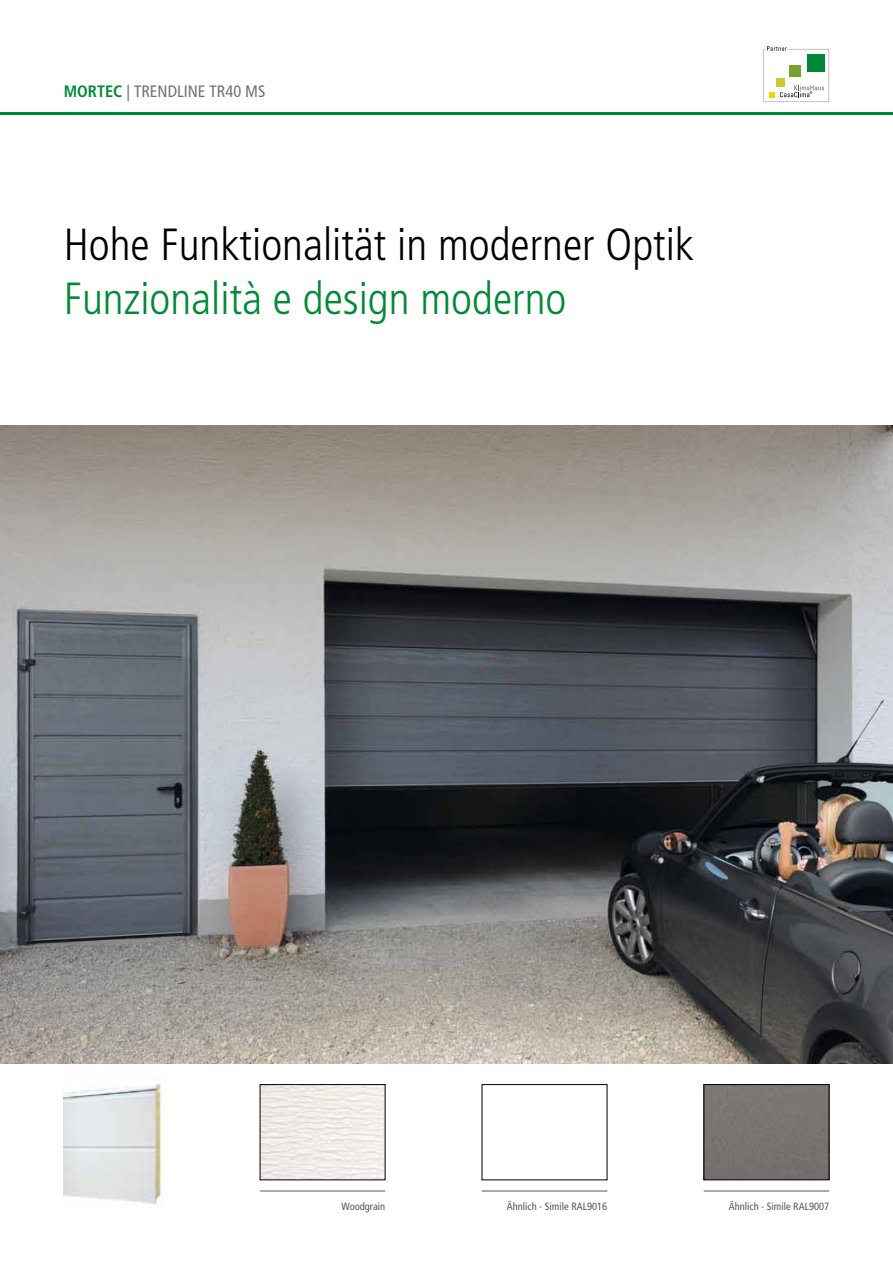
<style>
.page{position:relative;width:893px;height:1263px;background:#fff}
.page>*{position:absolute;margin:0;border:0;box-sizing:border-box;transform-origin:0 0}
.t1{font:300 condensed 45px "Frutiger";color:#000}
.t2{font:300 condensed 45px "Frutiger";color:#008a36}
.t3{font:condensed 16.5px "Frutiger";color:#707172}
.t4{font:condensed 10.5px "Frutiger";color:#58585a}
.s1{font-weight:700;color:#008a36}
</style>
<div class="page">
<svg style="left:763px;top:46px;width:66px;height:56px"></svg>
<hr style="left:0;top:113px;width:893px;height:2px;background:#008a36">
<img style="left:0;top:425px;width:893px;height:638px">
<hr style="left:482px;top:1191px;width:125px;height:1px;background:#58585a">
<hr style="left:704px;top:1191px;width:125px;height:1px;background:#58585a">
<div style="left:706px;top:1086px;width:121px;height:92px;background:#797471"></div>
<div style="left:704px;top:1084px;width:125px;height:96px;border:1px solid #000"></div>
<img style="left:64px;top:1083px;width:98px;height:123px">
<hr style="left:260px;top:1191px;width:125px;height:1px;background:#58585a">
<img style="left:262px;top:1086px;width:121px;height:92px">
<h2 class="t3" style="left:64px;top:82px;width:203px"><span class="s1">MORTEC</span> | TRENDLINE TR40 MS</h2>
<h1 class="t1" style="left:64px;top:219px;width:632px">Hohe Funktionalität in moderner Optik</h1>
<h1 class="t2" style="left:64px;top:273px;width:504px">Funzionalità e design moderno</h1>
<p class="t4" style="left:341px;top:1200px;width:45px">Woodgrain</p>
<p class="t4" style="left:507px;top:1200px;width:102px">Ähnlich - Simile RAL9016</p>
<p class="t4" style="left:729px;top:1200px;width:102px">Ähnlich - Simile RAL9007</p>
</div>
